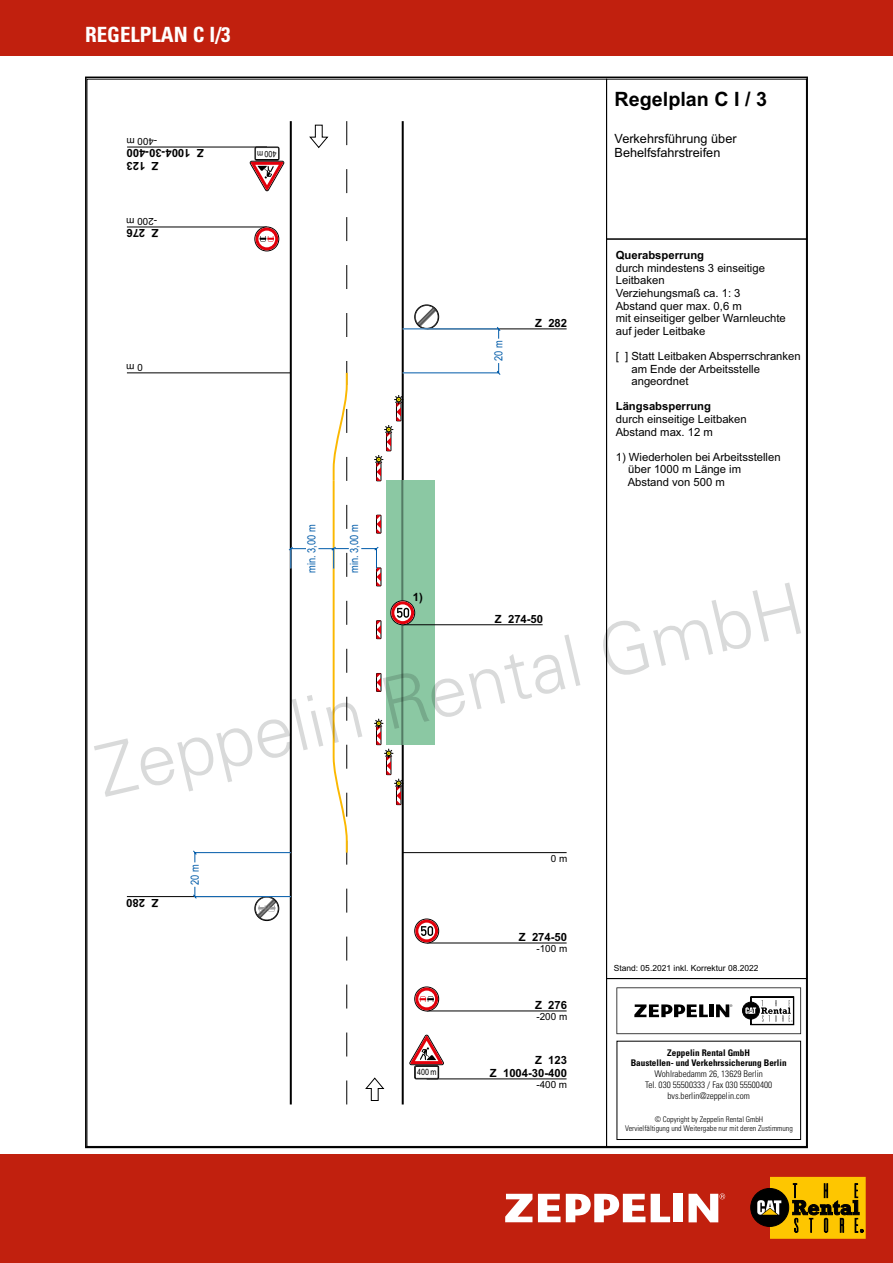
<style>
.page{position:relative;width:893px;height:1263px;background:#fff}
.page>*{position:absolute;margin:0;border:0;box-sizing:border-box;transform-origin:0 0}
.t1{font:300 72px "Univers LT";color:#d9dada}
.t2{font:700 condensed 21px "Univers LT";color:#fff}
.t3{font:700 19.8px "Arial";color:#000}
.t4{font:12.75px/14.1px "Arial";color:#000}
.t5{font:11.25px/12.6px "Arial";color:#000}
.t6{font:700 11.25px/12.6px "Arial";color:#000;text-align:right}
.t7{font:11.25px "Arial";color:#005ba9;scale:.82 1}
.t8{font:9.9px "Arial";color:#000}
.t9{font:300 condensed 9.15px/10.9px "Univers LT";color:#000;text-align:center}
.t10{font:700 condensed 9.15px/10.9px "Univers LT";color:#000;text-align:center}
.t11{font:8.7px "Arial";color:#000;scale:.83 1}
.t12{font:8.4px "Arial";color:#000}
.t13{font:300 condensed 7.8px/9.4px "Univers LT";color:#000;text-align:center}
</style>
<div class="page">
<div style="left:0;top:1154px;width:893px;height:109px;background:#c1200e"></div>
<svg style="left:505px;top:1194px;width:27px;height:28px"></svg>
<svg style="left:688px;top:1193px;width:37px;height:29px"></svg>
<div style="left:673px;top:1194px;width:10px;height:28px;background:#fff"></div>
<svg style="left:651px;top:1194px;width:19px;height:28px"></svg>
<svg style="left:538px;top:1194px;width:107px;height:28px"></svg>
<div style="left:751px;top:1188px;width:38px;height:38px;background:#000;border-radius:50%"></div>
<div style="left:751px;top:1188px;width:38px;height:38px;border:1px solid #000;border-radius:50%"></div>
<svg style="left:757px;top:1177px;width:109px;height:62px"></svg>
<div style="left:0;top:0;width:893px;height:55px;background:#c1200e"></div>
<hr style="left:427px;top:1079px;width:140px;height:1px;background:#000">
<hr style="left:427px;top:1011px;width:140px;height:1px;background:#000">
<hr style="left:427px;top:943px;width:140px;height:1px;background:#000">
<hr style="left:127px;top:147px;width:140px;height:1px;background:#000">
<hr style="left:127px;top:227px;width:140px;height:1px;background:#000">
<hr style="left:403px;top:852px;width:164px;height:1px;background:#000">
<hr style="left:427px;top:329px;width:140px;height:1px;background:#000">
<hr style="left:127px;top:373px;width:164px;height:1px;background:#000">
<hr style="left:403px;top:624px;width:140px;height:1px;background:#000">
<hr style="left:127px;top:896px;width:140px;height:1px;background:#000">
<svg style="left:192px;top:121px;width:309px;height:983px"></svg>
<svg style="left:606px;top:239px;width:201px;height:908px"></svg>
<div style="left:606px;top:79px;width:201px;height:160px;border:1px solid #000"></div>
<div style="left:617px;top:1041px;width:184px;height:99px;border:1px solid #000"></div>
<svg style="left:616px;top:987px;width:185px;height:47px"></svg>
<h2 class="t2" style="left:85px;top:22px;width:147px">REGELPLAN C I/3</h2>
<p class="t8" style="left:157px;top:145px;width:32px;rotate:-180deg">-400 m</p>
<p class="t6" style="left:204px;top:171px;width:79px;rotate:-180deg">Z 123<br>Z 1004-30-400</p>
<p class="t8" style="left:157px;top:225px;width:32px;rotate:-180deg">-200 m</p>
<p class="t6" style="left:158px;top:238px;width:33px;rotate:-180deg">Z 276</p>
<p class="t11" style="left:276px;top:157px;width:25px;rotate:-180deg">400 m</p>
<p class="t8" style="left:143px;top:371px;width:18px;rotate:-180deg">0 m</p>
<p class="t7" style="left:307px;top:573px;width:60px;rotate:-90deg">min. 3,00 m</p>
<p class="t7" style="left:350px;top:573px;width:60px;rotate:-90deg">min. 3,00 m</p>
<p class="t7" style="left:494px;top:361px;width:27px;rotate:-90deg">20 m</p>
<p class="t6" style="left:535px;top:317px;width:33px">Z 282</p>
<h3 class="t3" style="left:615px;top:91px;width:154px">Regelplan C I / 3</h3>
<p class="t4" style="left:615px;top:133px;width:124px">Verkehrsführung über<br>Behelfsfahrstreifen</p>
<p class="t6" style="left:616px;top:250px;width:90px">Querabsperrung</p>
<p class="t5" style="left:616px;top:263px;width:172px">durch mindestens 3 einseitige<br>Leitbaken<br>Verziehungsmaß ca. 1: 3<br>Abstand quer max. 0,6 m<br>mit einseitiger gelber Warnleuchte auf jeder Leitbake</p>
<p class="t5" style="left:631px;top:351px;width:171px;text-indent:-16px">[ ] Statt Leitbaken Absperrschranken am Ende der Arbeitsstelle angeordnet</p>
<p class="t6" style="left:616px;top:401px;width:97px">Längsabsperrung</p>
<p class="t5" style="left:616px;top:414px;width:133px">durch einseitige Leitbaken<br>Abstand max. 12 m</p>
<p class="t5" style="left:628px;top:452px;width:154px;text-indent:-12px">1) Wiederholen bei Arbeitsstellen über 1000 m Länge im<br>Abstand von 500 m</p>
<h1 class="t1" style="left:87px;top:729px;width:726px;rotate:-13deg">Zeppelin Rental GmbH</h1>
<p class="t6" style="left:413px;top:591px;width:12px">1)</p>
<p class="t6" style="left:495px;top:613px;width:50px">Z 274-50</p>
<p class="t6" style="left:158px;top:908px;width:33px;rotate:-180deg">Z 280</p>
<p class="t7" style="left:191px;top:885px;width:27px;rotate:-90deg">20 m</p>
<p class="t11" style="left:417px;top:1069px;width:25px">400 m</p>
<p class="t8" style="left:551px;top:854px;width:18px">0 m</p>
<p class="t6" style="left:519px;top:932px;width:50px">Z 274-50</p>
<p class="t8" style="left:536px;top:945px;width:32px">-100 m</p>
<p class="t6" style="left:535px;top:999px;width:33px">Z 276</p>
<p class="t8" style="left:536px;top:1013px;width:32px">-200 m</p>
<p class="t6" style="left:490px;top:1055px;width:79px">Z 123<br>Z 1004-30-400</p>
<p class="t8" style="left:536px;top:1081px;width:32px">-400 m</p>
<p class="t12" style="left:614px;top:964px;width:146px">Stand: 05.2021 inkl. Korrektur 08.2022</p>
<p class="t10" style="left:631px;top:1047px;width:157px">Zeppelin Rental GmbH<br>Baustellen- und Verkehrssicherung Berlin</p>
<p class="t9" style="left:645px;top:1069px;width:129px">Wohlrabedamm 26, 13629 Berlin<br>Tel. 030 55500333 / Fax 030 55500400 bvs.berlin@zeppelin.com</p>
<p class="t13" style="left:625px;top:1114px;width:169px">© Copyright by Zeppelin Rental GmbH<br>Vervielfältigung und Weitergabe nur mit deren Zustimmung</p>
</div>
